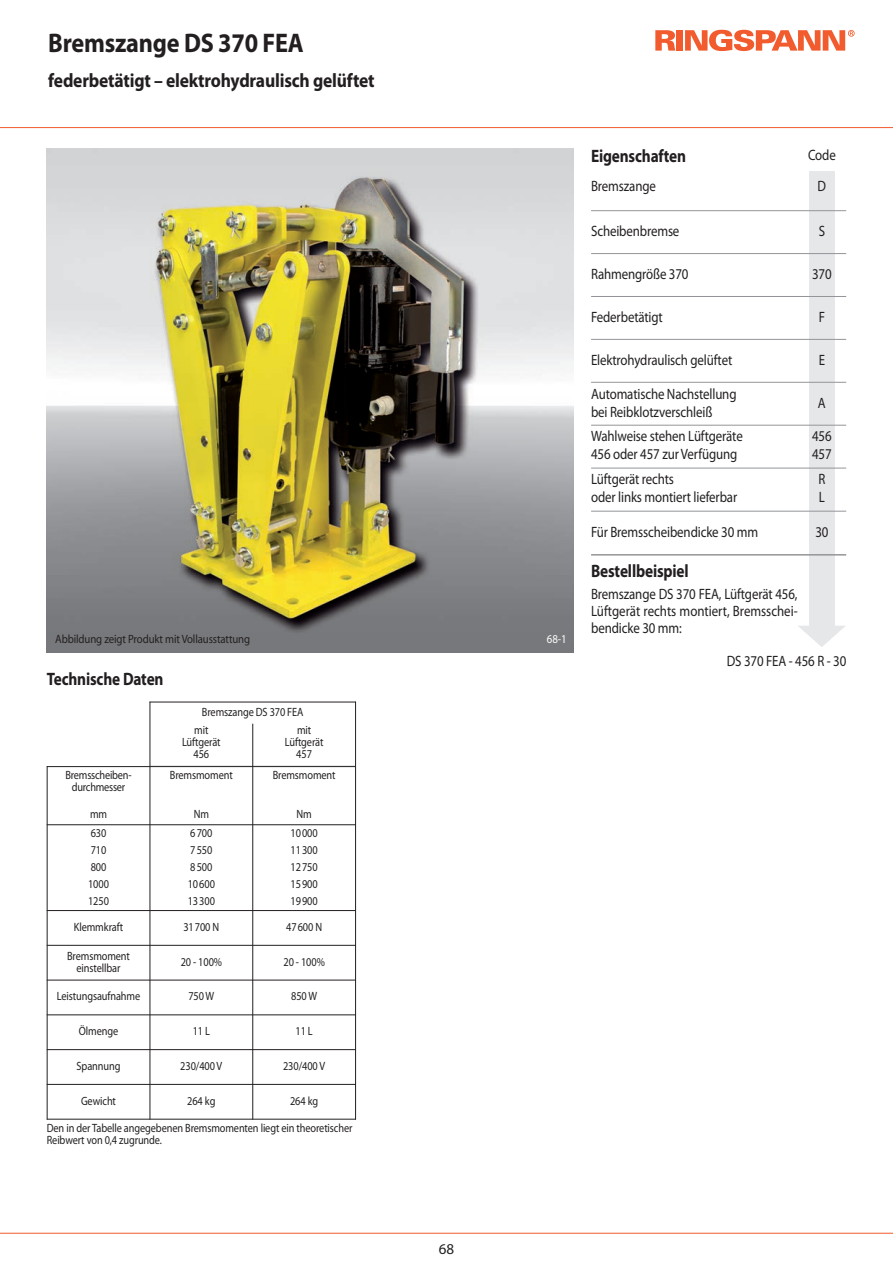
<style>
.page{position:relative;width:893px;height:1263px;background:#fff}
.page>*{position:absolute;margin:0;border:0;box-sizing:border-box;transform-origin:0 0}
.t1{font:700 27px "Myriad Pro";letter-spacing:-.01em;color:#231f20;scale:.9 1}
.t2{font:700 19.5px "Myriad Pro";letter-spacing:-.01em;color:#231f20;scale:.9 1}
.t3{font:700 18px "Myriad Pro";letter-spacing:-.01em;color:#231f20;scale:.85 1}
.t4{font:15px/18px "Myriad Pro";letter-spacing:-.01em;color:#231f20;scale:.86 1}
.t5{font:15px "Myriad";color:#231f20}
.t6{font:12px/12px "Myriad Pro";letter-spacing:-.01em;color:#231f20;text-align:center;scale:.86 1}
.t7{font:12px "Myriad";letter-spacing:-.01em;color:#231f20;scale:.9 1}
.t8{font:12px "Myriad";color:#fff;scale:.9 1}
</style>
<div class="page">
<hr style="left:0;top:127px;width:893px;height:1px;background:#f15b2e">
<hr style="left:0;top:1233px;width:893px;height:1px;background:#f15b2e">
<svg style="left:655px;top:30px;width:20px;height:21px"></svg>
<div style="left:677px;top:30px;width:6px;height:21px;background:#f15b2e"></div>
<svg style="left:685px;top:30px;width:170px;height:21px"></svg>
<img style="left:47px;top:149px;width:527px;height:504px">
<div style="left:809px;top:171px;width:25px;height:460px;background:#e6e7e9"></div>
<svg style="left:798px;top:626px;width:47px;height:21px"></svg>
<hr style="left:150px;top:702px;width:1px;height:64px;background:#231f20">
<hr style="left:252px;top:724px;width:1px;height:42px;background:#231f20">
<hr style="left:355px;top:702px;width:1px;height:64px;background:#231f20">
<hr style="left:150px;top:702px;width:206px;height:1px;background:#231f20">
<hr style="left:47px;top:766px;width:1px;height:353px;background:#231f20">
<hr style="left:150px;top:766px;width:1px;height:353px;background:#231f20">
<hr style="left:252px;top:766px;width:1px;height:353px;background:#231f20">
<hr style="left:355px;top:766px;width:1px;height:353px;background:#231f20">
<hr style="left:47px;top:766px;width:309px;height:1px;background:#231f20">
<hr style="left:47px;top:824px;width:309px;height:1px;background:#231f20">
<hr style="left:47px;top:910px;width:309px;height:1px;background:#231f20">
<hr style="left:47px;top:945px;width:309px;height:1px;background:#231f20">
<hr style="left:47px;top:980px;width:309px;height:1px;background:#231f20">
<hr style="left:47px;top:1014px;width:309px;height:1px;background:#231f20">
<hr style="left:47px;top:1049px;width:309px;height:1px;background:#231f20">
<hr style="left:47px;top:1084px;width:309px;height:1px;background:#231f20">
<hr style="left:47px;top:1119px;width:309px;height:1px;background:#231f20">
<hr style="left:591px;top:210px;width:255px;height:1px;background:#939598">
<hr style="left:591px;top:253px;width:255px;height:1px;background:#939598">
<hr style="left:591px;top:296px;width:255px;height:1px;background:#939598">
<hr style="left:591px;top:339px;width:255px;height:1px;background:#939598">
<hr style="left:591px;top:382px;width:255px;height:1px;background:#939598">
<hr style="left:591px;top:425px;width:255px;height:1px;background:#939598">
<hr style="left:591px;top:468px;width:255px;height:1px;background:#939598">
<hr style="left:591px;top:511px;width:255px;height:1px;background:#939598">
<hr style="left:591px;top:554px;width:255px;height:2px;background:#939598">
<p class="t1" style="left:48px;top:32px;width:285px">Bremszange DS 370 FEA</p>
<p class="t2" style="left:48px;top:73px;width:364px">federbetätigt – elektrohydraulisch gelüftet</p>
<p class="t7" style="left:55px;top:634px;width:218px">Abbildung zeigt Produkt mit Vollausstattung</p>
<p class="t3" style="left:47px;top:673px;width:139px">Technische Daten</p>
<p class="t6" style="left:66px;top:770px;width:78px">Brems scheiben - durchmesser</p>
<p class="t6" style="left:90px;top:809px;width:21px">mm</p>
<p class="t6" style="left:194px;top:704px;width:129px;line-height:18.5px;text-align:left;text-indent:8px">Bremszange DS 370 FEA mit</p>
<p class="t6" style="left:182px;top:737px;width:46px">Lüftgerät<br>456</p>
<p class="t6" style="left:285px;top:725px;width:46px">mit<br>Lüftgerät<br>457</p>
<p class="t6" style="left:170px;top:770px;width:75px">Bremsmoment</p>
<p class="t6" style="left:194px;top:809px;width:19px">Nm</p>
<p class="t6" style="left:273px;top:770px;width:75px">Bremsmoment</p>
<p class="t6" style="left:296px;top:809px;width:19px">Nm</p>
<p class="t6" style="left:91px;top:827px;width:20px">630</p>
<p class="t6" style="left:190px;top:827px;width:27px">6 700</p>
<p class="t6" style="left:291px;top:827px;width:33px">10 000</p>
<p class="t6" style="left:91px;top:844px;width:20px">710</p>
<p class="t6" style="left:190px;top:844px;width:27px">7 550</p>
<p class="t6" style="left:291px;top:844px;width:33px">11 300</p>
<p class="t6" style="left:91px;top:861px;width:20px">800</p>
<p class="t6" style="left:190px;top:861px;width:27px">8 500</p>
<p class="t6" style="left:291px;top:861px;width:33px">12 750</p>
<p class="t6" style="left:88px;top:878px;width:26px">1000</p>
<p class="t6" style="left:188px;top:878px;width:33px">10 600</p>
<p class="t6" style="left:291px;top:878px;width:33px">15 900</p>
<p class="t6" style="left:88px;top:895px;width:26px">1250</p>
<p class="t6" style="left:188px;top:895px;width:33px">13 300</p>
<p class="t6" style="left:291px;top:895px;width:33px">19 900</p>
<p class="t6" style="left:74px;top:922px;width:59px">Klemmkraft</p>
<p class="t6" style="left:183px;top:922px;width:43px">31 700 N</p>
<p class="t6" style="left:286px;top:922px;width:43px">47 600 N</p>
<p class="t6" style="left:67px;top:951px;width:75px">Bremsmoment einstellbar</p>
<p class="t6" style="left:181px;top:957px;width:50px">20 - 100%</p>
<p class="t6" style="left:283px;top:957px;width:50px">20 - 100%</p>
<p class="t6" style="left:57px;top:991px;width:98px">Leistungsaufnahme</p>
<p class="t6" style="left:188px;top:991px;width:32px">750 W</p>
<p class="t6" style="left:291px;top:991px;width:32px">850 W</p>
<p class="t6" style="left:79px;top:1026px;width:47px">Ölmenge</p>
<p class="t6" style="left:193px;top:1026px;width:22px">11 L</p>
<p class="t6" style="left:295px;top:1026px;width:22px">11 L</p>
<p class="t6" style="left:77px;top:1061px;width:52px">Spannung</p>
<p class="t6" style="left:180px;top:1061px;width:50px">230/400 V</p>
<p class="t6" style="left:283px;top:1061px;width:50px">230/400 V</p>
<p class="t6" style="left:81px;top:1096px;width:42px">Gewicht</p>
<p class="t6" style="left:187px;top:1096px;width:34px">264 kg</p>
<p class="t6" style="left:290px;top:1096px;width:34px">264 kg</p>
<p class="t6" style="left:47px;top:1122px;width:357px;text-align:left">Den in der Tabelle angegebenen Bremsmomenten liegt ein theoretischer<br>Reibwert von 0,4 zugrunde.</p>
<p class="t5" style="left:439px;top:1243px;width:17px">68</p>
<p class="t8" style="left:547px;top:634px;width:23px">68-1</p>
<p class="t3" style="left:591px;top:150px;width:113px">Eigenschaften</p>
<p class="t4" style="left:808px;top:147px;width:34px">Code</p>
<p class="t4" style="left:591px;top:179px;width:77px">Bremszange</p>
<p class="t4" style="left:818px;top:179px;width:11px">D</p>
<p class="t4" style="left:591px;top:223px;width:104px">Scheibenbremse</p>
<p class="t4" style="left:819px;top:223px;width:9px">S</p>
<p class="t4" style="left:591px;top:266px;width:115px">Rahmengröße 370</p>
<p class="t4" style="left:812px;top:266px;width:24px">370</p>
<p class="t4" style="left:591px;top:309px;width:85px">Federbetätigt</p>
<p class="t4" style="left:819px;top:309px;width:9px">F</p>
<p class="t4" style="left:591px;top:352px;width:166px">Elektrohydraulisch gelüftet</p>
<p class="t4" style="left:819px;top:352px;width:9px">E</p>
<p class="t4" style="left:591px;top:386px;width:171px">Automatische Nachstellung bei Reibklotzverschleiß</p>
<p class="t4" style="left:818px;top:395px;width:11px">A</p>
<p class="t4" style="left:591px;top:429px;width:178px">Wahlweise stehen Lüftgeräte<br>456 oder 457 zur Verfügung</p>
<p class="t4" style="left:812px;top:429px;width:24px">456<br>457</p>
<p class="t4" style="left:591px;top:471px;width:171px">Lüftgerät rechts<br>oder links montiert lieferbar</p>
<p class="t4" style="left:818px;top:471px;width:10px">R<br>L</p>
<p class="t4" style="left:591px;top:524px;width:196px">Für Bremsscheibendicke 30 mm</p>
<p class="t4" style="left:815px;top:524px;width:17px">30</p>
<p class="t3" style="left:591px;top:564px;width:116px">Bestellbeispiel</p>
<p class="t4" style="left:591px;top:586px;width:242px;line-height:17.2px;text-align:justify">Bremszange DS 370 FEA, Lüftgerät 456, Lüftgerät rechts montiert, Bremsschei&shy;ben dicke 30 mm:</p>
<p class="t4" style="left:727px;top:653px;width:141px">DS 370 FEA - 456 R - 30</p>
</div>
